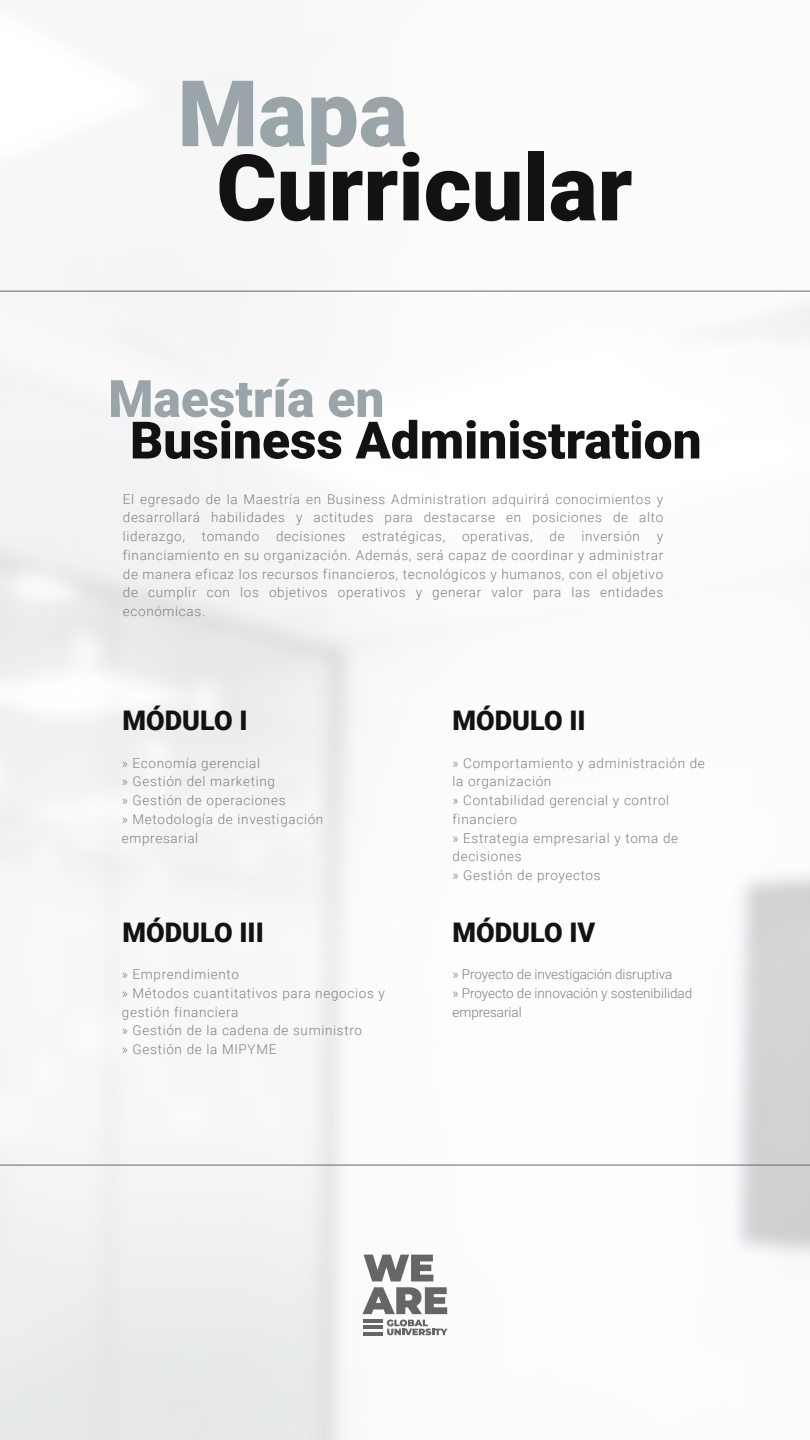
<style>
.page{position:relative;width:810px;height:1440px;background:#fff}
.page>*{position:absolute;margin:0;border:0;box-sizing:border-box;transform-origin:0 0}
.t1{font:900 92.03px "Roboto";color:#121214}
.t2{font:900 92.03px "Roboto";color:#9aa5a9}
.t3{font:900 51.53px "Roboto";color:#121214}
.t4{font:900 51.53px "Roboto";color:#9aa5a9}
.t5{font:900 27px "Roboto";color:#121214}
.t6{font:300 13.5px/18.8px "Roboto";letter-spacing:.05em;color:#808080}
.t7{font:300 13.5px/18.8px "Roboto";letter-spacing:-.005em;color:#808080}
</style>
<div class="page">
<img style="left:0;top:89px;width:810px;height:1351px">
<hr style="left:0;top:291px;width:810px;height:1px;background:#666">
<hr style="left:0;top:1165px;width:810px;height:1px;background:#666">
<svg style="left:364px;top:1255px;width:69px;height:26px"></svg>
<svg style="left:362px;top:1287px;width:85px;height:27px"></svg>
<svg style="left:387px;top:1320px;width:61px;height:15px"></svg>
<hr style="left:363px;top:1332px;width:19px;height:3px;background:#666">
<hr style="left:363px;top:1320px;width:19px;height:3px;background:#666">
<hr style="left:363px;top:1326px;width:19px;height:3px;background:#666">
<h1 class="t2" style="left:178px;top:49px;width:232px">Mapa</h1>
<h1 class="t1" style="left:216px;top:123px;width:418px">Curricular</h1>
<h2 class="t4" style="left:108px;top:363px;width:278px">Maestría en</h2>
<h2 class="t3" style="left:130px;top:404px;width:573px">Business Administration</h2>
<p class="t6" style="left:123px;top:489px;width:542px;text-align:justify">El egresado de la Maestría en Business Administration adquirirá conocimientos y desarrollará habilidades y actitudes para destacarse en posiciones de alto liderazgo, tomando decisiones estratégicas, operativas, de inversión y financiamiento en su organización. Además, será capaz de coordinar y administrar de manera eficaz los recursos financieros, tecnológicos y humanos, con el objetivo de cumplir con los objetivos operativos y generar valor para las entidades económicas.</p>
<h3 class="t5" style="left:123px;top:702px;width:127px">MÓDULO I</h3>
<p class="t6" style="left:122px;top:753px;width:203px">» Economía gerencial<br>» Gestión del marketing<br>» Gestión de operaciones<br>» Metodología de investigación empresarial</p>
<p class="t6" style="left:453px;top:753px;width:254px">» Comportamiento y administración de la organización<br>» Contabilidad gerencial y control financiero<br>» Estrategia empresarial y toma de decisiones<br>» Gestión de proyectos</p>
<h3 class="t5" style="left:453px;top:702px;width:135px">MÓDULO II</h3>
<h3 class="t5" style="left:123px;top:913px;width:143px">MÓDULO III</h3>
<p class="t6" style="left:122px;top:965px;width:265px">» Emprendimiento<br>» Métodos cuantitativos para negocios y gestión financiera<br>» Gestión de la cadena de suministro<br>» Gestión de la MIPYME</p>
<p class="t7" style="left:453px;top:965px;width:241px">» Proyecto de investigación disruptiva<br>» Proyecto de innovación y sostenibilidad empresarial</p>
<h3 class="t5" style="left:453px;top:913px;width:144px">MÓDULO IV</h3>
</div>
